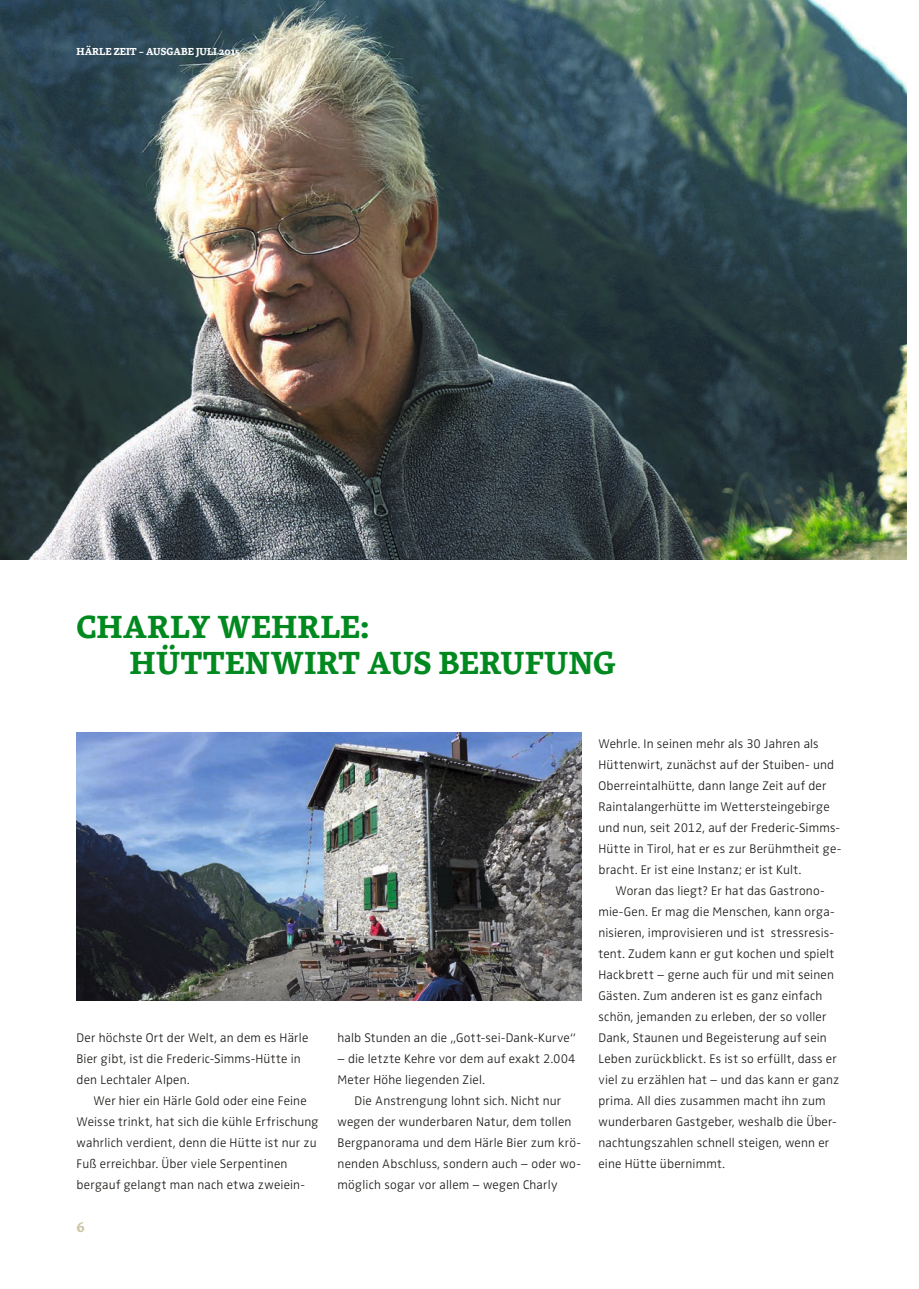
<style>
.page{position:relative;width:919px;height:1289px;background:#fff}
.page>*{position:absolute;margin:0;border:0;box-sizing:border-box;transform-origin:0 0}
.t1{font:700 33px/36px "Skolar Basic";letter-spacing:.02em;color:#00891f}
.t2{font:700 15px "Skolar Basic";color:#c9c5a5}
.t3{font:300 12.9px/21px "Zwo";letter-spacing:.015em;color:#1b1917}
.t4{font:700 10.5px "Skolar Basic";color:#fff}
</style>
<div class="page">
<img style="left:0;top:0;width:906px;height:559px">
<img style="left:77px;top:732px;width:504px;height:268px">
<p class="t4" style="left:77px;top:44px;width:165px">HÄRLE ZEIT – AUSGABE JULI 2015</p>
<h1 class="t1" style="left:130px;top:609px;width:487px;text-indent:-54px">CHARLY WEHRLE:<br>HÜTTENWIRT AUS BERUFUNG</h1>
<p class="t3" style="left:77px;top:1027px;width:233px">Der höchste Ort der Welt, an dem es Härle<br>Bier gibt, ist die Frederic-Simms-Hütte in den Lechtaler Alpen.</p>
<p class="t3" style="left:77px;top:1090px;width:243px;text-indent:17px">Wer hier ein Härle Gold oder eine Feine Weisse trinkt, hat sich die kühle Erfrischung wahrlich verdient, denn die Hütte ist nur zu Fuß erreichbar. Über viele Serpentinen bergauf gelangt man nach etwa zweiein-</p>
<p class="t2" style="left:77px;top:1216px;width:10px">6</p>
<p class="t3" style="left:337px;top:1027px;width:240px">halb Stunden an die „Gott-sei-Dank-Kurve“</p>
<p class="t3" style="left:337px;top:1048px;width:240px">– die letzte Kehre vor dem auf exakt 2.004<br>Meter Höhe liegenden Ziel.</p>
<p class="t3" style="left:337px;top:1090px;width:245px;text-indent:17px">Die Anstrengung lohnt sich. Nicht nur wegen der wunderbaren Natur, dem tollen Bergpanorama und dem Härle Bier zum krö&shy;nenden Abschluss, sondern auch – oder wo&shy;möglich sogar vor allem – wegen Charly</p>
<p class="t3" style="left:598px;top:733px;width:244px">Wehrle. In seinen mehr als 30 Jahren als Hüttenwirt, zunächst auf der Stuiben- und Oberreintalhütte, dann lange Zeit auf der Raintalangerhütte im Wettersteingebirge und nun, seit 2012, auf der Frederic-Simms-Hütte in Tirol, hat er es zur Berühmtheit ge&shy;bracht. Er ist eine Instanz; er ist Kult.</p>
<p class="t3" style="left:598px;top:880px;width:242px;text-indent:17px">Woran das liegt? Er hat das Gastrono&shy;mie-Gen. Er mag die Menschen, kann orga&shy;nisieren, improvisieren und ist stressresis&shy;tent. Zudem kann er gut kochen und spielt Hackbrett – gerne auch für und mit seinen Gästen. Zum anderen ist es ganz einfach schön, jemanden zu erleben, der so voller Dank, Staunen und Begeisterung auf sein Leben zurückblickt. Es ist so erfüllt, dass er viel zu erzählen hat – und das kann er ganz prima. All dies zusammen macht ihn zum wunderbaren Gastgeber, weshalb die Über&shy;nachtungszahlen schnell steigen, wenn er eine Hütte übernimmt.</p>
</div>
